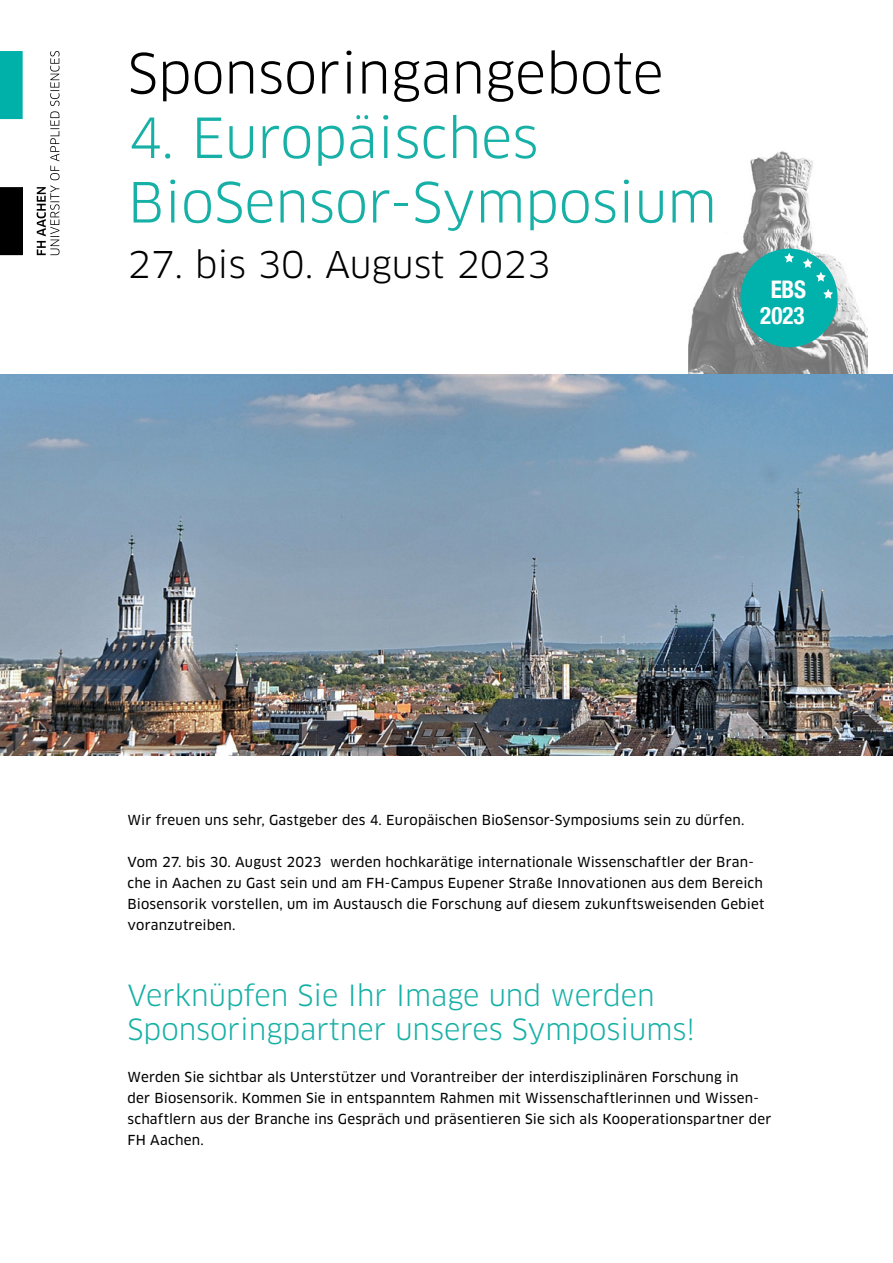
<style>
.page{position:relative;width:893px;height:1263px;background:#fff}
.page>*{position:absolute;margin:0;border:0;box-sizing:border-box;transform-origin:0 0}
.t1{font:54px/64.5px "Clan OT";color:#17b0a6}
.t2{font:54px "Clan OT";color:#000}
.t3{font:36px "Clan OT";color:#000}
.t4{font:28.5px/34px "Clan OT";color:#17b0a6}
.t5{font:700 condensed 24.15px/26.7px "Helvetica Neue LT Com";color:#fff;text-align:center;scale:.95 1}
.t6{font:13.5px/21px "Clan OT News";letter-spacing:.015em;color:#000}
</style>
<div class="page">
<img style="left:688px;top:151px;width:179px;height:224px">
<svg style="left:860px;top:337px;width:8px;height:8px"></svg>
<div style="left:740px;top:249px;width:98px;height:98px;background:#00b1ac;border-radius:50%"></div>
<svg style="left:784px;top:253px;width:10px;height:10px"></svg>
<svg style="left:803px;top:257px;width:23px;height:25px"></svg>
<svg style="left:823px;top:289px;width:10px;height:10px"></svg>
<svg style="left:0;top:51px;width:23px;height:204px"></svg>
<svg style="left:37px;top:51px;width:23px;height:204px"></svg>
<img style="left:0;top:375px;width:893px;height:380px">
<h1 class="t2" style="left:128px;top:41px;width:538px">Sponsoringangebote</h1>
<h1 class="t1" style="left:128px;top:106px;width:591px">4. Europäisches<br>BioSensor-Symposium</h1>
<h2 class="t3" style="left:128px;top:243px;width:424px">27. bis 30. August 2023</h2>
<h3 class="t5" style="left:760px;top:276px;width:50px">EBS<br>2023</h3>
<p class="t6" style="left:128px;top:809px;width:618px">Wir freuen uns sehr, Gastgeber des 4. Europäischen BioSensor-Symposiums sein zu dürfen.</p>
<p class="t6" style="left:128px;top:851px;width:638px">Vom 27. bis 30. August 2023 werden hochkarätige internationale Wissenschaftler der Bran&shy;che in Aachen zu Gast sein und am FH-Campus Eupener Straße Innovationen aus dem Bereich Biosensorik vorstellen, um im Austausch die Forschung auf diesem zukunftsweisenden Gebiet voranzutreiben.</p>
<h3 class="t4" style="left:128px;top:978px;width:569px">Verknüpfen Sie Ihr Image und werden<br>Sponsoringpartner unseres Symposiums!</h3>
<p class="t6" style="left:128px;top:1066px;width:645px">Werden Sie sichtbar als Unterstützer und Vorantreiber der interdisziplinären Forschung in<br>der Biosensorik. Kommen Sie in entspanntem Rahmen mit Wissenschaftlerinnen und Wissen&shy;schaftlern aus der Branche ins Gespräch und präsentieren Sie sich als Kooperationspartner der FH Aachen.</p>
</div>
